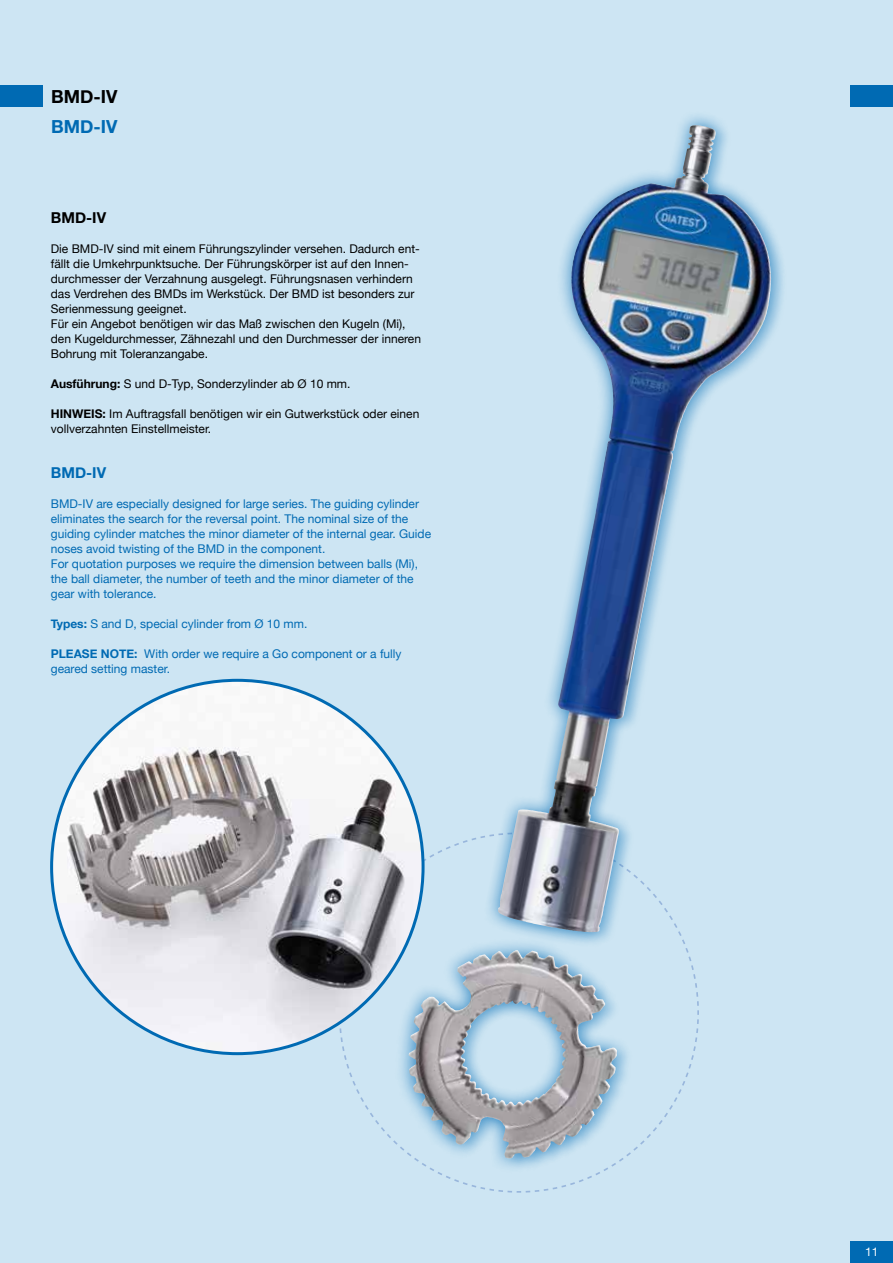
<style>
.page{position:relative;width:893px;height:1263px;background:#cde5f3}
.page>*{position:absolute;margin:0;border:0;box-sizing:border-box;transform-origin:0 0}
.t1{font:700 18px "Helvetica Neue";color:#000}
.t2{font:700 18px "Helvetica Neue";color:#006ab3}
.t3{font:700 15px "Helvetica Neue";color:#000}
.t4{font:700 15px "Helvetica Neue";color:#006ab3}
.t5{font:12px/15px "Helvetica Neue";color:#000}
.t6{font:12px/15px "Helvetica Neue";color:#006ab3}
.t7{font:12px "Helvetica Neue";color:#fff}
.s1{font-weight:700}
</style>
<div class="page">
<div style="left:0;top:85px;width:43px;height:21px;background:#006ab3"></div>
<div style="left:850px;top:85px;width:43px;height:21px;background:#006ab3"></div>
<svg style="left:375px;top:116px;width:408px;height:1077px"></svg>
<img style="left:635px;top:125px;width:60px;height:63px">
<img style="left:52px;top:680px;width:371px;height:374px">
<div style="left:850px;top:1242px;width:43px;height:21px;background:#006ab3"></div>
<h1 class="t1" style="left:51px;top:82px;width:68px">BMD-IV</h1>
<h1 class="t2" style="left:51px;top:112px;width:68px">BMD-IV</h1>
<p class="t3" style="left:51px;top:205px;width:57px">BMD-IV</p>
<p class="t5" style="left:51px;top:241px;width:372px">Die BMD-IV sind mit einem Führungszylinder versehen. Dadurch ent&shy;fällt die Umkehrpunktsuche. Der Führungskörper ist auf den Innen&shy;durchmesser der Verzahnung ausgelegt. Führungsnasen verhindern das Verdrehen des BMDs im Werkstück. Der BMD ist besonders zur Serienmessung geeignet.<br>Für ein Angebot benötigen wir das Maß zwischen den Kugeln (Mi), den Kugeldurchmesser, Zähnezahl und den Durchmesser der inneren Bohrung mit Toleranzangabe.</p>
<p class="t5" style="left:51px;top:376px;width:301px"><span class="s1">Ausführung:</span> S und D-Typ, Sonderzylinder ab Ø 10 mm.</p>
<p class="t5" style="left:51px;top:406px;width:370px"><span class="s1">HINWEIS:</span> Im Auftragsfall benötigen wir ein Gutwerkstück oder einen vollverzahnten Einstellmeister.</p>
<p class="t4" style="left:51px;top:460px;width:57px">BMD-IV</p>
<p class="t6" style="left:51px;top:496px;width:382px">BMD-IV are especially designed for large series. The guiding cylinder eliminates the search for the reversal point. The nominal size of the guiding cylinder matches the minor diameter of the internal gear. Guide noses avoid twisting of the BMD in the component.<br>For quotation purposes we require the dimension between balls (Mi), the ball diameter, the number of teeth and the minor diameter of the gear with tolerance.</p>
<p class="t6" style="left:51px;top:616px;width:258px"><span class="s1">Types:</span> S and D, special cylinder from Ø 10 mm.</p>
<p class="t6" style="left:51px;top:646px;width:352px"><span class="s1">PLEASE NOTE:</span> With order we require a Go component or a fully geared setting master.</p>
<p class="t7" style="left:865px;top:1243px;width:15px">11</p>
</div>
